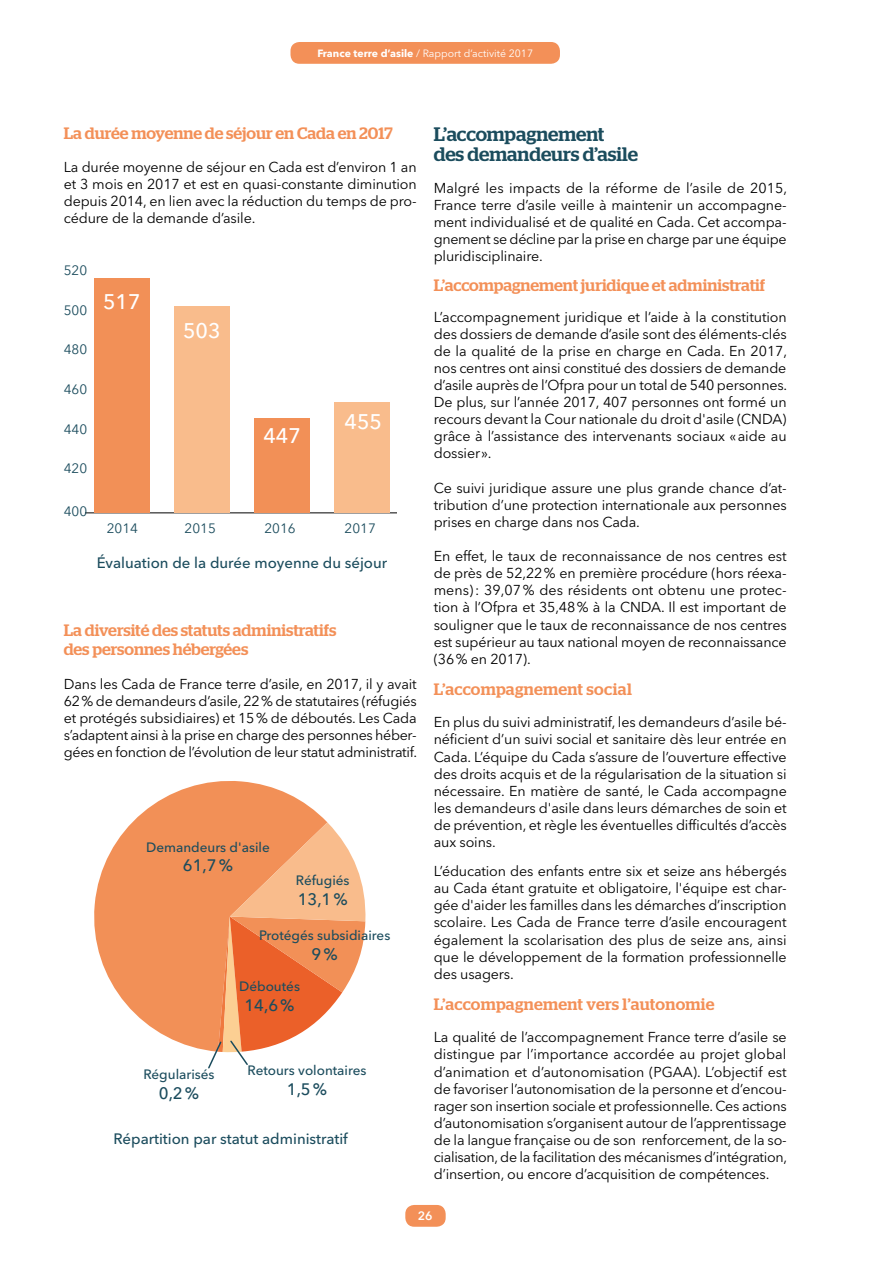
<style>
.page{position:relative;width:893px;height:1263px;background:#fff}
.page>*{position:absolute;margin:0;border:0;box-sizing:border-box;transform-origin:0 0}
.t1{font:500 21px "Avenir Next LT Pro";color:#fff}
._9{font:500 19.5px "Stag";letter-spacing:-.005em;color:#1b4c5d}
._9-2{font:500 16.5px "Stag";color:#f39058}
.t2{font:500 16.5px "Avenir Next LT Pro";color:#1b4c5d}
._9-3{font:500 16.5px "Stag";letter-spacing:.02em;color:#f39058}
.t3{font:500 15px "Avenir Next LT Pro";color:#1b4c5d}
.Texte_courant{font:14.25px/17.1px "Avenir Next LT Pro";letter-spacing:-.01em;color:#000;text-align:justify}
.t4{font:500 13.5px "Avenir Next LT Pro";color:#1b4c5d}
.t5{font:13.5px "Avenir Next LT Pro";color:#1b4c5d}
.t6{font:600 12.15px "Avenir Next LT Pro";color:#fff}
.t7{font:10.5px "Avenir Next LT Pro";color:#fff}
.s1{font-weight:700}
</style>
<div class="page">
<div style="left:405px;top:1205px;width:41px;height:22px;background:#f39058;border-radius:9px"></div>
<div style="left:290px;top:42px;width:270px;height:22px;background:#f39058;border-radius:9px"></div>
<svg style="left:94px;top:781px;width:233px;height:270px;fill:#f29057"></svg>
<svg style="left:207px;top:822px;width:159px;height:247px"></svg>
<hr style="left:86px;top:512px;width:311px;height:1px;background:#000">
<div style="left:334px;top:403px;width:56px;height:110px;background:#f9bc8c"></div>
<div style="left:254px;top:419px;width:56px;height:94px;background:#f29057"></div>
<div style="left:174px;top:306px;width:56px;height:207px;background:#f9bc8c"></div>
<div style="left:95px;top:278px;width:55px;height:235px;background:#f29057"></div>
<p class="t7" style="left:317px;top:47px;width:217px"><span class="s1">France terre d’asile</span> / Rapport d’activité 2017</p>
<p class="_9-2" style="left:64px;top:123px;width:330px">La durée moyenne de séjour en Cada en 2017</p>
<p class="Texte_courant" style="left:64px;top:158px;width:354px">La durée moyenne de séjour en Cada est d’environ 1 an et 3 mois en 2017 et est en quasi-constante diminution depuis 2014, en lien avec la réduction du temps de pro&shy;cédure de la demande d’asile.</p>
<p class="t5" style="left:64px;top:262px;width:25px">520</p>
<p class="t5" style="left:64px;top:302px;width:25px">500</p>
<p class="t5" style="left:64px;top:342px;width:25px">480</p>
<p class="t5" style="left:64px;top:381px;width:25px">460</p>
<p class="t5" style="left:64px;top:421px;width:25px">440</p>
<p class="t5" style="left:64px;top:460px;width:25px">420</p>
<p class="t5" style="left:64px;top:503px;width:25px">400</p>
<p class="t1" style="left:103px;top:289px;width:39px">517</p>
<p class="t1" style="left:183px;top:318px;width:39px">503</p>
<p class="t1" style="left:263px;top:423px;width:39px">447</p>
<p class="t1" style="left:345px;top:409px;width:39px">455</p>
<p class="t5" style="left:107px;top:520px;width:33px">2014</p>
<p class="t5" style="left:185px;top:520px;width:33px">2015</p>
<p class="t5" style="left:264px;top:520px;width:33px">2016</p>
<p class="t5" style="left:345px;top:520px;width:33px">2017</p>
<p class="t3" style="left:97px;top:554px;width:292px">Évaluation de la durée moyenne du séjour</p>
<p class="_9-2" style="left:64px;top:620px;width:274px">La diversité des statuts administratifs</p>
<p class="_9-2" style="left:64px;top:640px;width:186px">des personnes hébergées</p>
<p class="Texte_courant" style="left:64px;top:675px;width:355px">Dans les Cada de France terre d’asile, en 2017, il y avait 62% de demandeurs d’asile, 22% de statutaires (réfugiés et protégés subsidiaires) et 15% de déboutés. Les Cada s’adaptent ainsi à la prise en charge des personnes héber&shy;gées en fonction de l’évolution de leur statut administratif.</p>
<p class="t4" style="left:146px;top:839px;width:125px">Demandeurs d'asile</p>
<p class="t2" style="left:183px;top:856px;width:52px">61,7%</p>
<p class="t4" style="left:296px;top:872px;width:55px">Réfugiés</p>
<p class="t2" style="left:298px;top:889px;width:52px">13,1%</p>
<p class="t4" style="left:259px;top:927px;width:133px">Protégés subsidiaires</p>
<p class="t2" style="left:312px;top:944px;width:28px">9%</p>
<p class="t4" style="left:239px;top:978px;width:62px">Déboutés</p>
<p class="t2" style="left:244px;top:995px;width:52px">14,6%</p>
<p class="t4" style="left:143px;top:1066px;width:73px">Régularisés</p>
<p class="t2" style="left:159px;top:1083px;width:42px">0,2%</p>
<p class="t4" style="left:248px;top:1062px;width:120px">Retours volontaires</p>
<p class="t2" style="left:287px;top:1079px;width:42px">1,5%</p>
<p class="t3" style="left:114px;top:1130px;width:236px">Répartition par statut administratif</p>
<p class="_9" style="left:434px;top:123px;width:172px">L’accompagnement</p>
<p class="_9" style="left:434px;top:142px;width:206px">des demandeurs d’asile</p>
<p class="Texte_courant" style="left:434px;top:179px;width:355px">Malgré les impacts de la réforme de l’asile de 2015, France terre d’asile veille à maintenir un accompagne&shy;ment individualisé et de qualité en Cada. Cet accompa&shy;gnement se décline par la prise en charge par une équipe pluridisciplinaire.</p>
<p class="_9-2" style="left:434px;top:275px;width:333px">L’accompagnement juridique et administratif</p>
<p class="Texte_courant" style="left:434px;top:308px;width:355px">L’accompagnement juridique et l’aide à la constitution des dossiers de demande d’asile sont des éléments-clés de la qualité de la prise en charge en Cada. En 2017, nos centres ont ainsi constitué des dossiers de demande d’asile auprès de l’Ofpra pour un total de 540 personnes.<br>De plus, sur l’année 2017, 407 personnes ont formé un recours devant la Cour nationale du droit d'asile (CNDA) grâce à l’assistance des intervenants sociaux «aide au dossier».</p>
<p class="Texte_courant" style="left:434px;top:479px;width:354px">Ce suivi juridique assure une plus grande chance d’at&shy;tribution d’une protection internationale aux personnes prises en charge dans nos Cada.</p>
<p class="Texte_courant" style="left:434px;top:547px;width:354px">En effet, le taux de reconnaissance de nos centres est de près de 52,22% en première procédure (hors réexa&shy;mens): 39,07% des résidents ont obtenu une protec&shy;tion à l’Ofpra et 35,48% à la CNDA. Il est important de souligner que le taux de reconnaissance de nos centres est supérieur au taux national moyen de reconnaissance (36% en 2017).</p>
<p class="_9-3" style="left:434px;top:680px;width:200px">L’accompagnement social</p>
<p class="Texte_courant" style="left:434px;top:714px;width:355px">En plus du suivi administratif, les demandeurs d’asile bé&shy;néficient d’un suivi social et sanitaire dès leur entrée en Cada. L’équipe du Cada s’assure de l’ouverture effective des droits acquis et de la régularisation de la situation si nécessaire. En matière de santé, le Cada accompagne les demandeurs d'asile dans leurs démarches de soin et de prévention, et règle les éventuelles difficultés d’accès aux soins.</p>
<p class="Texte_courant" style="left:434px;top:862px;width:354px">L’éducation des enfants entre six et seize ans hébergés au Cada étant gratuite et obligatoire, l'équipe est char&shy;gée d'aider les familles dans les démarches d’inscription scolaire. Les Cada de France terre d’asile encouragent également la scolarisation des plus de seize ans, ainsi que le développement de la formation professionnelle des usagers.</p>
<p class="_9-2" style="left:434px;top:995px;width:282px">L’accompagnement vers l’autonomie</p>
<p class="Texte_courant" style="left:434px;top:1029px;width:355px">La qualité de l’accompagnement France terre d’asile se distingue par l’importance accordée au projet global d’animation et d’autonomisation (PGAA). L’objectif est de favoriser l’autonomisation de la personne et d’encou&shy;rager son insertion sociale et professionnelle. Ces actions d’autonomisation s’organisent autour de l’apprentissage de la langue française ou de son renforcement, de la so&shy;cialisation, de la facilitation des mécanismes d’intégration, d’insertion, ou encore d’acquisition de compétences.</p>
<p class="t6" style="left:418px;top:1209px;width:16px">26</p>
</div>
